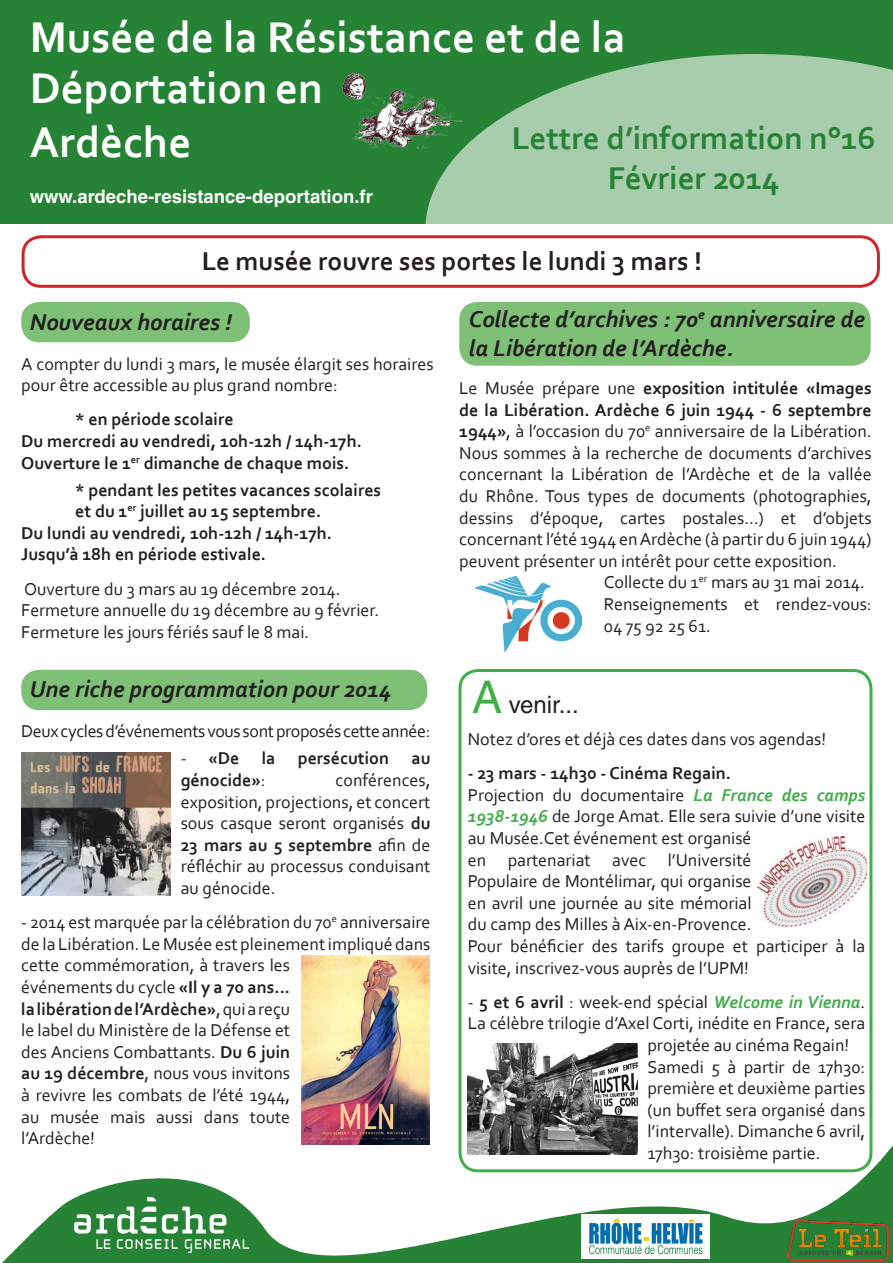
<style>
.page{position:relative;width:893px;height:1263px;background:#fff}
.page>*{position:absolute;margin:0;border:0;box-sizing:border-box;transform-origin:0 0}
.t1{font:700 45px/54px "Corbel";color:#fff}
.t2{font:700 33px "Corbel";color:#268234}
.t3{font:700 27px "Corbel";color:#231f20}
.t4{font:italic 700 24px/28.8px "Corbel";color:#231f20}
.t5{font:24px "Helvetica";color:#231f20}
.t6{font:700 18.6px "Helvetica";color:#fff}
.t7{font:18px/21.6px "Corbel";color:#231f20;text-align:justify}
.t8{font:700 18px/21.6px "Corbel";color:#231f20}
.t9{font:18px "Corbel";letter-spacing:-.02em;color:#231f20}
.s1{font-weight:700}
.s2{font-weight:400}
.s3{font-size:45px;color:#40ae49}
.s4{font-weight:700;font-style:italic;color:#40ae49}
</style>
<div class="page">
<svg style="left:2px;top:1031px;width:891px;height:232px"></svg>
<div style="left:0;top:0;width:893px;height:223px;background:#268234"></div>
<img style="left:342px;top:73px;width:83px;height:76px">
<img style="left:74px;top:1197px;width:174px;height:55px">
<img style="left:787px;top:1220px;width:103px;height:41px">
<svg style="left:425px;top:54px;width:468px;height:170px;fill:#a8cdad"></svg>
<img style="left:581px;top:1214px;width:128px;height:45px">
<div style="left:21px;top:302px;width:229px;height:40px;background:#7fc077;border-radius:18px"></div>
<div style="left:459px;top:302px;width:412px;height:64px;background:#7fc077;border-radius:18px"></div>
<div style="left:21px;top:670px;width:406px;height:40px;background:#7fc077;border-radius:18px"></div>
<div style="left:458px;top:669px;width:414px;height:503px;border:3px solid #40ae49;border-radius:18px"></div>
<div style="left:22px;top:235px;width:858px;height:53px;border:3px solid #d1232a;border-radius:18px"></div>
<img style="left:758px;top:836px;width:108px;height:90px">
<img style="left:302px;top:956px;width:127px;height:189px">
<img style="left:21px;top:753px;width:149px;height:143px">
<img style="left:475px;top:576px;width:106px;height:76px">
<img style="left:468px;top:1044px;width:170px;height:110px">
<p class="t1" style="left:30px;top:9px;width:598px">Musée de la Résistance et de la</p>
<p class="t1" style="left:30px;top:60px;width:295px">Déportation en<br>Ardèche</p>
<p class="t6" style="left:30px;top:185px;width:345px">www.ardeche-resistance-deportation.fr</p>
<p class="t2" style="left:512px;top:118px;width:366px">Lettre d’information n°16</p>
<p class="t2" style="left:608px;top:157px;width:173px">Février 2014</p>
<p class="t3" style="left:202px;top:244px;width:502px">Le musée rouvre ses portes le lundi 3 mars !</p>
<p class="t4" style="left:30px;top:307px;width:204px">Nouveaux horaires !</p>
<p class="t4" style="left:469px;top:304px;width:398px">Collecte d’archives : 70<sup>e</sup> anniversaire de la Libération de l’Ardèche.</p>
<p class="t7" style="left:21px;top:352px;width:414px">A compter du lundi 3 mars, le musée élargit ses horaires pour être accessible au plus grand nombre:</p>
<p class="t8" style="left:75px;top:408px;width:160px">* en période scolaire</p>
<p class="t8" style="left:21px;top:430px;width:342px">Du mercredi au vendredi, 10h-12h / 14h-17h.</p>
<p class="t8" style="left:21px;top:451px;width:330px">Ouverture le 1<sup>er</sup> dimanche de chaque mois.</p>
<p class="t8" style="left:75px;top:478px;width:307px">* pendant les petites vacances scolaires et du 1<sup>er</sup> juillet au 15 septembre.</p>
<p class="t8" style="left:21px;top:521px;width:312px">Du lundi au vendredi, 10h-12h / 14h-17h.</p>
<p class="t8" style="left:21px;top:543px;width:246px">Jusqu’à 18h en période estivale.</p>
<p class="t7" style="left:24px;top:577px;width:318px">Ouverture du 3 mars au 19 décembre 2014.</p>
<p class="t7" style="left:21px;top:599px;width:360px">Fermeture annuelle du 19 décembre au 9 février.</p>
<p class="t7" style="left:21px;top:620px;width:290px">Fermeture les jours fériés sauf le 8 mai.</p>
<p class="t7" style="left:459px;top:377px;width:414px">Le Musée prépare une <span class="s1">exposition intitulée «Images de la Libération. Ardèche 6 juin 1944 - 6 septembre 1944»</span>, à l’occasion du 70<sup>e</sup> anniversaire de la Libération.<br>Nous sommes à la recherche de documents d’archives concernant la Libération de l’Ardèche et de la vallée du Rhône. Tous types de documents (photographies, dessins d’époque, cartes postales…) et d’objets concernant l’été 1944 en Ardèche (à partir du 6 juin 1944) peuvent présenter un intérêt pour cette exposition.</p>
<p class="t7" style="left:604px;top:571px;width:263px">Collecte du 1<sup>er</sup> mars au 31 mai 2014.</p>
<p class="t7" style="left:604px;top:593px;width:269px">Renseignements et rendez-vous:</p>
<p class="t7" style="left:604px;top:614px;width:109px">04 75 92 25 61.</p>
<p class="t4" style="left:30px;top:674px;width:363px">Une riche programmation pour 2014</p>
<p class="t9" style="left:21px;top:720px;width:411px">Deux cycles d’événements vous sont proposés cette année:</p>
<p class="t8" style="left:181px;top:747px;width:251px"><span class="s2">-</span> «De la persécution au génocide»<span class="s2">:</span></p>
<p class="t7" style="left:181px;top:769px;width:251px;text-indent:155px">conférences, exposition, projections, et concert sous casque seront organisés <span class="s1">du 23 mars au 5 septembre</span> afin de réfléchir au processus conduisant au génocide.</p>
<p class="t7" style="left:21px;top:911px;width:411px;text-align:left">- 2014 est marquée par la célébration du 70<sup>e</sup> anniversaire de la Libération. Le Musée est pleinement impliqué dans cette commémoration, à travers les<br>événements du cycle <span class="s1">«Il y a 70 ans...<br>la libération de l’Ardèche»</span>, qui a reçu<br>le label du Ministère de la Défense et<br>des Anciens Combattants. <span class="s1">Du 6 juin<br>au 19 décembre</span>, nous vous invitons<br>à revivre les combats de l’été 1944,<br>au musée mais aussi dans toute<br>l’Ardèche!</p>
<p class="t5" style="left:472px;top:691px;width:108px"><span class="s3">A</span> venir...</p>
<p class="t7" style="left:468px;top:728px;width:360px">Notez d’ores et déjà ces dates dans vos agendas!</p>
<p class="t8" style="left:468px;top:762px;width:265px">- 23 mars - 14h30 - Cinéma Regain.</p>
<p class="t7" style="left:468px;top:784px;width:399px;text-align:left">Projection du documentaire <span class="s4">La France des camps 1938-1946</span> de Jorge Amat. Elle sera suivie d’une visite au Musée.Cet événement est organisé<br>en partenariat avec l’Université<br>Populaire de Montélimar, qui organise<br>en avril une journée au site mémorial<br>du camp des Milles à Aix-en-Provence.<br>Pour bénéficier des tarifs groupe et participer à la visite, inscrivez-vous auprès de l’UPM!</p>
<p class="t7" style="left:468px;top:991px;width:399px">- <span class="s1">5 et 6 avril</span> : week-end spécial <span class="s4">Welcome in Vienna</span>.</p>
<p class="t7" style="left:468px;top:1012px;width:399px">La célèbre trilogie d’Axel Corti, inédite en France, sera</p>
<p class="t7" style="left:647px;top:1034px;width:203px">projetée au cinéma Regain!</p>
<p class="t7" style="left:647px;top:1055px;width:219px">Samedi 5 à partir de 17h30: première et deuxième parties (un buffet sera organisé dans l’intervalle). Dimanche 6 avril, 17h30: troisième partie.</p>
</div>
